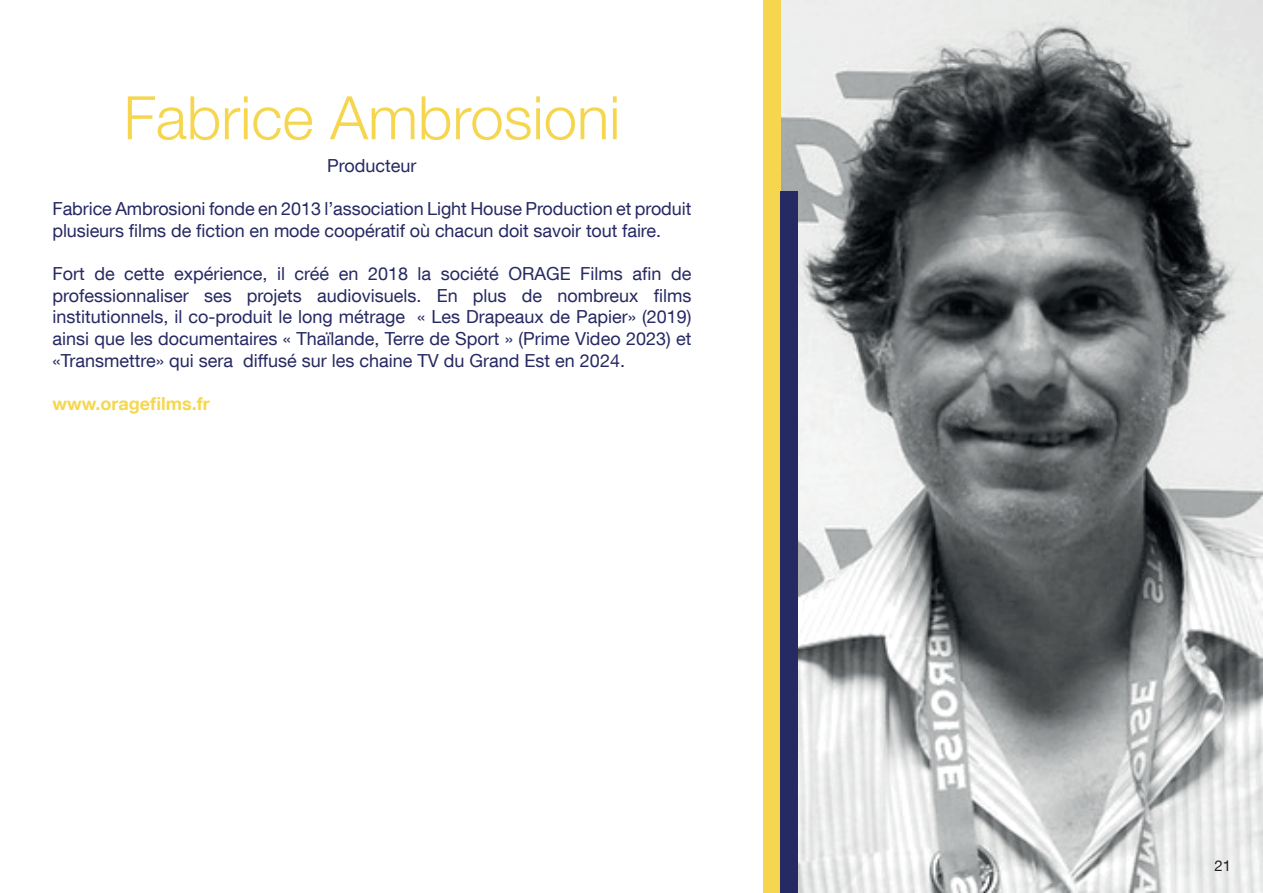
<style>
.page{position:relative;width:1263px;height:893px;background:#fff}
.page>*{position:absolute;margin:0;border:0;box-sizing:border-box;transform-origin:0 0}
.t1{font:300 60px "Helvetica Neue LT Com";color:#f5d64e}
.t2{font:18px/21.6px "Helvetica Neue LT Com";letter-spacing:-.005em;color:#262962}
.t3{font:700 18px "Helvetica Neue LT Com";color:#f6d74f}
.t4{font:15px "Helvetica Neue LT Com";color:#231f20}
</style>
<div class="page">
<img style="left:780px;top:0;width:483px;height:893px">
<div style="left:763px;top:0;width:17px;height:893px;background:#f5d64e"></div>
<div style="left:780px;top:191px;width:17px;height:702px;background:#262a63"></div>
<h1 class="t1" style="left:123px;top:81px;width:498px">Fabrice Ambrosioni</h1>
<p class="t2" style="left:327px;top:155px;width:91px">Producteur</p>
<p class="t2" style="left:52px;top:198px;width:640px">Fabrice Ambrosioni fonde en 2013 l’association Light House Production et produit plusieurs films de fiction en mode coopératif où chacun doit savoir tout faire.</p>
<p class="t2" style="left:52px;top:263px;width:640px;text-align:justify">Fort de cette expérience, il créé en 2018 la société ORAGE Films afin de professionnaliser ses projets audiovisuels. En plus de nombreux films institutionnels, il co-produit le long métrage « Les Drapeaux de Papier» (2019) ainsi que les documentaires « Thaïlande, Terre de Sport » (Prime Video 2023) et «Transmettre» qui sera diffusé sur les chaine TV du Grand Est en 2024.</p>
<p class="t3" style="left:52px;top:392px;width:159px">www.oragefilms.fr</p>
<p class="t4" style="left:1214px;top:856px;width:18px">21</p>
</div>
